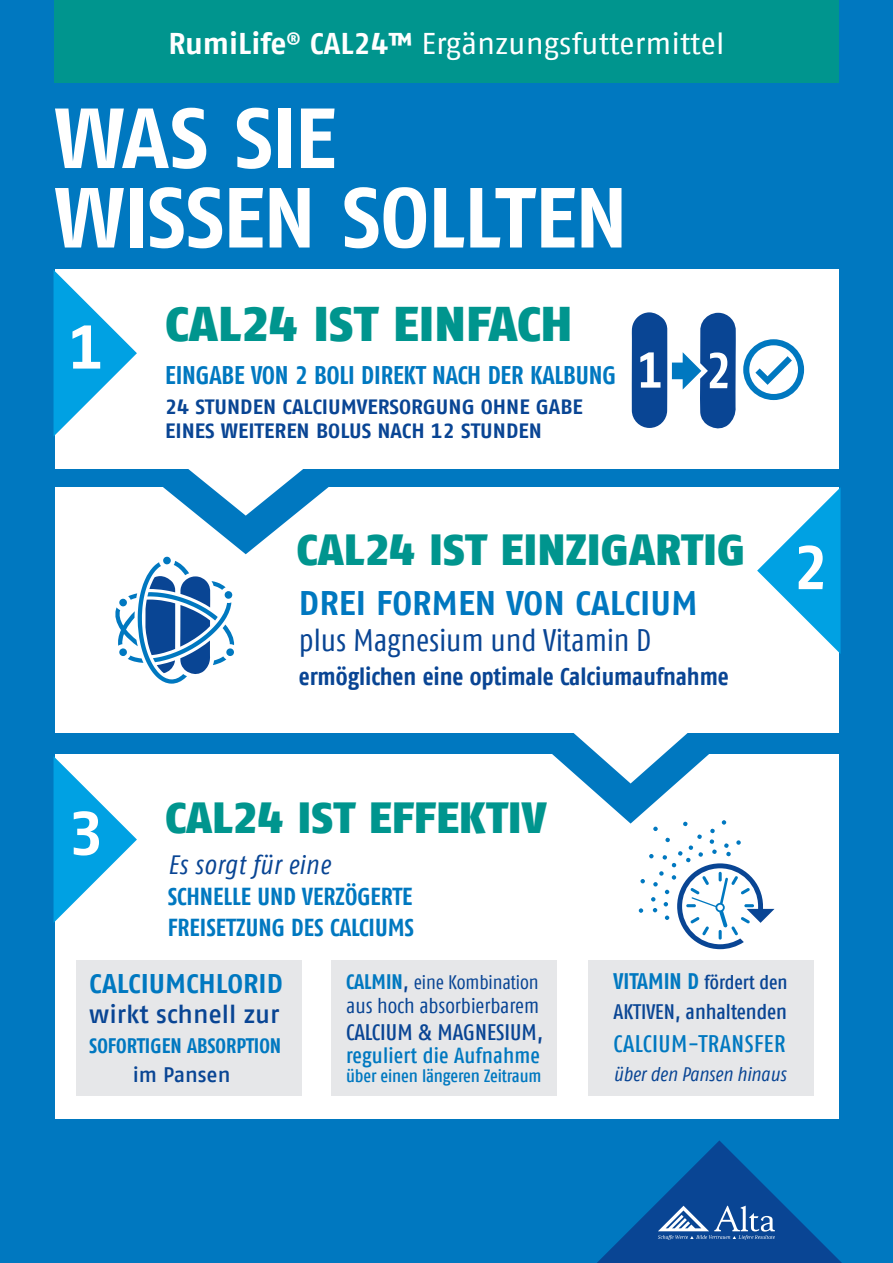
<style>
.page{position:relative;width:893px;height:1263px;background:#fff}
.page>*{position:absolute;margin:0;border:0;box-sizing:border-box;transform-origin:0 0}
.t1{font:700 85.05px/79.5px "Fago Offc";letter-spacing:-.02em;color:#fff}
.t2{font:700 61.65px "Fago Offc";color:#fff}
.t3{font:900 48.6px "Fago Offc";color:#00958e}
.t4{font:900 43.5px "Fago Offc";color:#00958e}
.t5{font:700 34.05px "Fago Offc";color:#0078c0}
.t6{font:condensed 31.05px "Fago Offc";color:#094594}
.t7{font:30px "Fago Offc";letter-spacing:-.005em;color:#fff}
.t8{font:700 27px "Fago Offc";color:#0078c0}
.t9{font:italic condensed 26.55px "Fago Offc";letter-spacing:.025em;color:#094594}
.t10{font:700 condensed 25.5px "Fago Offc";letter-spacing:-.005em;color:#0078c0}
.t11{font:500 25.5px "Fago Offc";color:#094594}
.t12{font:700 condensed 24.6px/30.9px "Fago Offc";color:#0078c0}
.t13{font:700 condensed 24.45px "Fago Offc";color:#094594}
.t14{font:500 condensed 24px "Fago Offc";letter-spacing:.02em;color:#0078c0}
.t15{font:500 condensed 22.5px "Fago Offc";color:#094594}
.t16{font:500 condensed 21.75px "Fago Offc";letter-spacing:.01em;color:#0078c0}
.t17{font:700 condensed 21px/28.5px "Fago Offc";color:#0078c0;text-align:center}
.t18{font:condensed 21px "Fago Offc";color:#094594}
.t19{font:500 condensed 21px "Fago Offc";color:#094594}
.t20{font:700 20.7px/24.9px "Fago Offc";color:#094594}
.t21{font:condensed 19.5px "Fago Offc";letter-spacing:-.005em;color:#094594}
.t22{font:italic condensed 19.5px "Fago Offc";color:#094594}
.t23{font:500 condensed 19.5px "Fago Offc";letter-spacing:-.005em;color:#094594}
.t24{font:500 condensed 17.7px "Fago Offc";letter-spacing:-.005em;color:#0078c0}
.s1{font-weight:700}
.s2{font-weight:500;font-stretch:normal;color:#094594}
.s3{font-weight:700;font-size:21px;color:#0078c0}
.s4{font-weight:500;font-size:21px}
.s5{font-weight:700;font-size:22.5px;color:#0078c0}
</style>
<div class="page">
<div style="left:0;top:0;width:892px;height:1263px;background:#0078c0"></div>
<div style="left:55px;top:754px;width:783px;height:365px;background:#fff"></div>
<svg style="left:481px;top:732px;width:291px;height:92px"></svg>
<svg style="left:571px;top:732px;width:116px;height:51px"></svg>
<div style="left:55px;top:487px;width:783px;height:245px;background:#fff"></div>
<svg style="left:163px;top:487px;width:166px;height:68px"></svg>
<svg style="left:187px;top:469px;width:116px;height:47px"></svg>
<div style="left:55px;top:269px;width:783px;height:200px;background:#fff"></div>
<svg style="left:53px;top:270px;width:84px;height:166px"></svg>
<div style="left:76px;top:960px;width:226px;height:136px;background:#e6e7e9"></div>
<svg style="left:631px;top:312px;width:104px;height:117px"></svg>
<svg style="left:743px;top:339px;width:60px;height:61px"></svg>
<svg style="left:638px;top:820px;width:136px;height:129px"></svg>
<svg style="left:115px;top:556px;width:119px;height:128px"></svg>
<svg style="left:53px;top:756px;width:84px;height:167px"></svg>
<svg style="left:757px;top:487px;width:83px;height:167px"></svg>
<div style="left:331px;top:960px;width:225px;height:136px;background:#e6e7e9"></div>
<div style="left:587px;top:960px;width:226px;height:136px;background:#e6e7e9"></div>
<div style="left:54px;top:0;width:784px;height:83px;background:#00958e"></div>
<svg style="left:597px;top:1140px;width:244px;height:123px"></svg>
<p class="t7" style="left:168px;top:27px;width:557px"><span class="s1">RumiLife</span><sup>®</sup> <span class="s1">CAL24™</span> Ergänzungsfuttermittel</p>
<p class="t1" style="left:54px;top:99px;width:575px">WAS SIE<br>WISSEN SOLLTEN</p>
<p class="t2" style="left:68px;top:311px;width:37px">1</p>
<p class="t3" style="left:165px;top:295px;width:409px">CAL24 IST EINFACH</p>
<p class="t10" style="left:165px;top:360px;width:452px">EINGABE VON 2 BOLI DIREKT NACH DER KALBUNG</p>
<p class="t20" style="left:165px;top:394px;width:419px">24 STUNDEN CALCIUMVERSORGUNG OHNE GABE<br>EINES WEITEREN BOLUS NACH 12 STUNDEN</p>
<p class="t4" style="left:296px;top:524px;width:450px">CAL24 IST EINZIGARTIG</p>
<p class="t5" style="left:299px;top:583px;width:400px">DREI FORMEN VON CALCIUM</p>
<p class="t6" style="left:299px;top:623px;width:354px">plus Magnesium und Vitamin D</p>
<p class="t13" style="left:299px;top:662px;width:431px">ermöglichen eine optimale Calciumaufnahme</p>
<p class="t2" style="left:792px;top:531px;width:37px">2</p>
<p class="t2" style="left:68px;top:797px;width:37px">3</p>
<p class="t4" style="left:165px;top:792px;width:383px">CAL24 IST EFFEKTIV</p>
<p class="t9" style="left:168px;top:849px;width:164px">Es sorgt für eine</p>
<p class="t12" style="left:168px;top:881px;width:248px">SCHNELLE UND VERZÖGERTE<br>FREISETZUNG DES CALCIUMS</p>
<p class="t8" style="left:89px;top:967px;width:195px">CALCIUMCHLORID</p>
<p class="t11" style="left:89px;top:1000px;width:192px">wirkt schnell zur</p>
<p class="t17" style="left:89px;top:1032px;width:193px">SOFORTIGEN ABSORPTION <span class="s2">im Pansen</span></p>
<p class="t21" style="left:346px;top:971px;width:194px"><span class="s3">CALMIN</span><span class="s4">,</span> eine Kombination</p>
<p class="t18" style="left:346px;top:993px;width:194px">aus hoch absorbierbarem</p>
<p class="t15" style="left:346px;top:1019px;width:198px">CALCIUM &amp; MAGNESIUM,</p>
<p class="t16" style="left:346px;top:1042px;width:195px">reguliert die Aufnahme</p>
<p class="t24" style="left:346px;top:1066px;width:197px">über einen längeren Zeitraum</p>
<p class="t23" style="left:613px;top:971px;width:175px"><span class="s5">VITAMIN D</span> fördert den</p>
<p class="t19" style="left:613px;top:1000px;width:175px">AKTIVEN, anhaltenden</p>
<p class="t14" style="left:613px;top:1030px;width:173px">CALCIUM-TRANSFER</p>
<p class="t22" style="left:613px;top:1063px;width:174px">über den Pansen hinaus</p>
</div>
